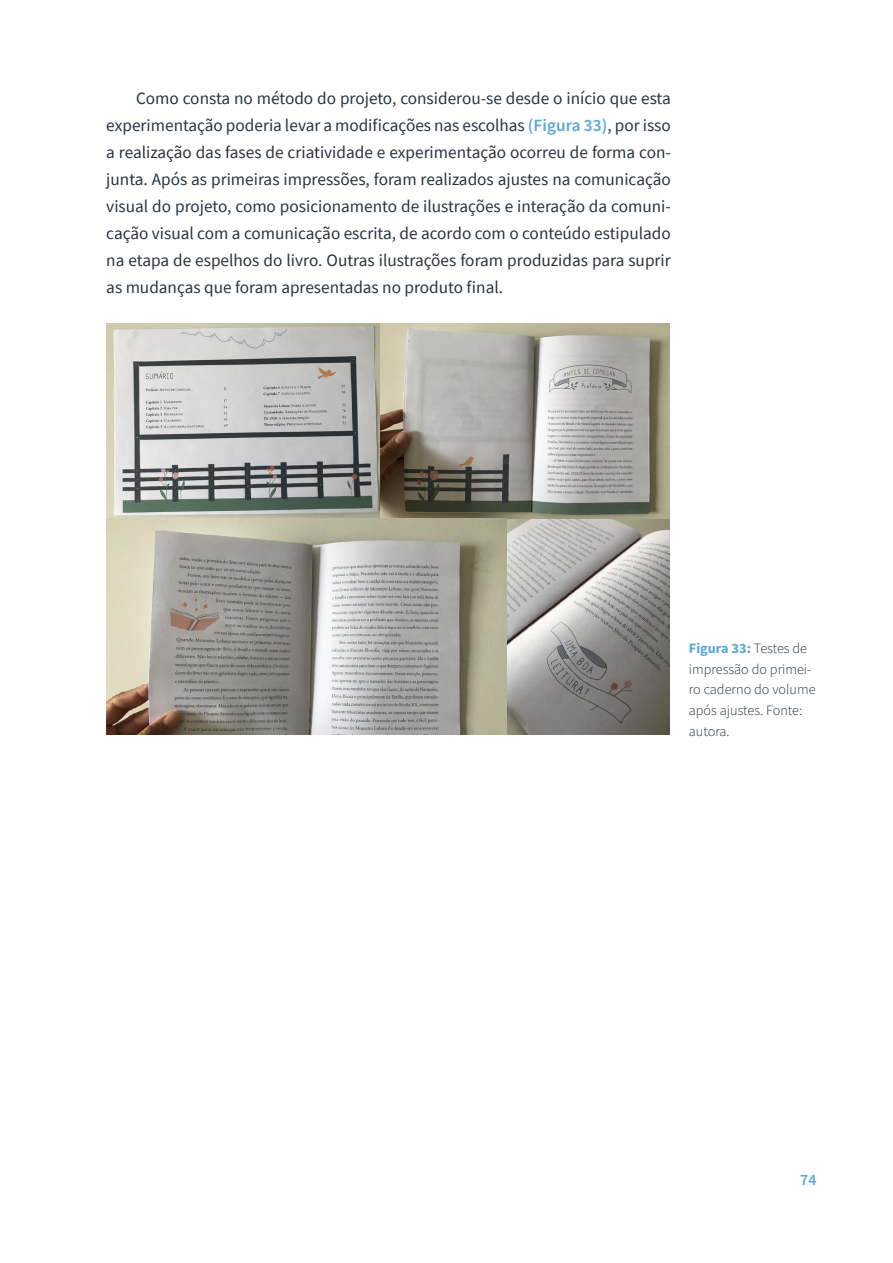
<style>
.page{position:relative;width:893px;height:1263px;background:#fff}
.page>*{position:absolute;margin:0;border:0;box-sizing:border-box;transform-origin:0 0}
.t1{font:17.25px/27px "Source Sans Pro";color:#28333f;text-align:justify}
.t2{font:600 15.75px "Source Sans Pro";color:#5ba7da}
.t3{font:300 14.25px/20.5px "Source Sans Pro";color:#28333f}
.s1{font-weight:600;color:#5ba7da}
.s2{font-weight:700;color:#5ba7da}
</style>
<div class="page">
<img style="left:506px;top:518px;width:163px;height:217px">
<img style="left:106px;top:323px;width:275px;height:195px">
<img style="left:381px;top:323px;width:288px;height:195px">
<img style="left:106px;top:518px;width:400px;height:217px">
<p class="t1" style="left:106px;top:84px;width:566px;text-indent:30px">Como consta no método do projeto, considerou-se desde o início que esta experimentação poderia levar a modificações nas escolhas <span class="s1">(Figura 33)</span>, por isso a realização das fases de criatividade e experimentação ocorreu de forma con&shy;junta. Após as primeiras impressões, foram realizados ajustes na comunicação visual do projeto, como posicionamento de ilustrações e interação da comuni&shy;cação visual com a comunicação escrita, de acordo com o conteúdo estipulado na etapa de espelhos do livro. Outras ilustrações foram produzidas para suprir as mudanças que foram apresentadas no produto final.</p>
<p class="t3" style="left:689px;top:638px;width:128px"><span class="s2">Figura 33:</span> Testes de impressão do primei&shy;ro caderno do volume após ajustes. Fonte: autora.</p>
<p class="t2" style="left:800px;top:1169px;width:18px">74</p>
</div>
